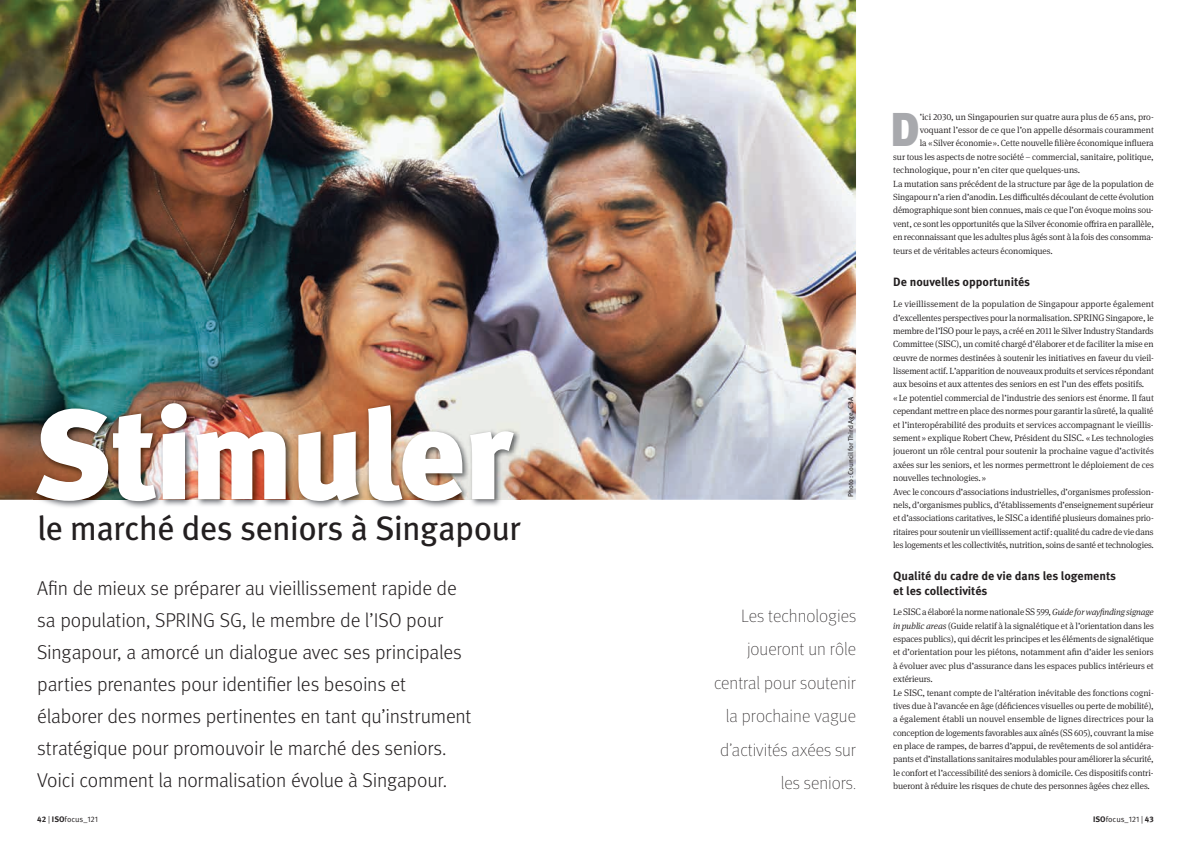
<style>
.page{position:relative;width:1191px;height:842px;background:#fff}
.page>*{position:absolute;margin:0;border:0;box-sizing:border-box;transform-origin:0 0}
.t1{font:900 128px "Meta Pro";letter-spacing:-.025em;color:#fff}
.t2{font:900 47.4px "Meta Pro";color:#a8a9ad}
.t3{font:33.9px "Meta Pro";letter-spacing:-.025em;color:#231f20}
.t4{font:300 20px/32px "Meta Pro";letter-spacing:-.01em;color:#231f20}
.t5{font:100 18px/33.5px "Meta Pro";color:#231f20;text-align:right}
.t6{font:700 12px/15px "Meta Pro";color:#231f20}
.t7{font:300 9px/13.4px "Meta Serif Pro";letter-spacing:-.01em;color:#231f20}
.t8{font:8px "Meta Pro Norm";color:#231f20}
.t9{font:7px "Meta Pro";color:#231f20}
.s1{font-size:9.5px}
.s2{font-style:italic}
.s3{font-family:"Meta Pro";font-weight:700}
</style>
<div class="page">
<img style="left:0;top:0;width:856px;height:500px">
<img style="left:34px;top:400px;width:487px;height:108px">
<h1 class="t1" style="left:32px;top:353px;width:482px">Stimuler</h1>
<p class="t9" style="left:845px;top:497px;width:101px;rotate:-90deg">Photo : Council for Third Age, C3A</p>
<h3 class="t3" style="left:37px;top:502px;width:485px">le marché des seniors à Singapour</h3>
<p class="t4" style="left:37px;top:571px;width:436px">Afin de mieux se préparer au vieillissement rapide de sa population, SPRING SG, le membre de lʼISO pour Singapour, a amorcé un dialogue avec ses principales parties prenantes pour identifier les besoins et élaborer des normes pertinentes en tant quʼinstrument stratégique pour promouvoir le marché des seniors.<br>Voici comment la normalisation évolue à Singapour.</p>
<h3 class="t5" style="left:714px;top:598px;width:144px">Les technologies joueront un rôle central pour soutenir la prochaine vague dʼactivités axées sur les seniors.</h3>
<h2 class="t2" style="left:890px;top:92px;width:31px">D</h2>
<p class="t7" style="left:919px;top:109px;width:235px">ʼici 2030, un Singapourien sur quatre aura plus de 65 ans, pro-</p>
<p class="t7" style="left:919px;top:123px;width:235px">voquant lʼessor de ce que lʼon appelle désormais couramment</p>
<p class="t7" style="left:919px;top:136px;width:235px">la « Silver économie ». Cette nouvelle filière économique influera</p>
<p class="t7" style="left:893px;top:150px;width:262px">sur tous les aspects de notre société – commercial, sanitaire, politique,</p>
<p class="t7" style="left:893px;top:163px;width:188px">technologique, pour nʼen citer que quelques-uns.</p>
<p class="t7" style="left:893px;top:176px;width:262px">La mutation sans précédent de la structure par âge de la population de</p>
<p class="t7" style="left:893px;top:190px;width:262px">Singapour nʼa rien dʼanodin. Les difficultés découlant de cette évolution</p>
<p class="t7" style="left:893px;top:203px;width:262px">démographique sont bien connues, mais ce que lʼon évoque moins sou-</p>
<p class="t7" style="left:893px;top:216px;width:262px">vent, ce sont les opportunités que la Silver économie offrira en parallèle,</p>
<p class="t7" style="left:893px;top:230px;width:262px">en reconnaissant que les adultes plus âgés sont à la fois des consomma-</p>
<p class="t7" style="left:893px;top:243px;width:161px">teurs et de véritables acteurs économiques.</p>
<h3 class="t6" style="left:893px;top:273px;width:138px">De nouvelles opportunités</h3>
<p class="t7" style="left:893px;top:297px;width:262px">Le vieillissement de la population de Singapour apporte également dʼexcellentes perspectives pour la normalisation. <span class="s1">SPRING</span> Singapore, le membre de lʼ<span class="s1">ISO</span> pour le pays, a créé en 2011 le Silver Industry Standards Committee (<span class="s1">SISC</span>), un comité chargé dʼélaborer et de faciliter la mise en œuvre de normes destinées à soutenir les initiatives en faveur du vieil&shy;lissement actif. Lʼapparition de nouveaux produits et services répondant aux besoins et aux attentes des seniors en est lʼun des effets positifs.<br>« Le potentiel commercial de lʼindustrie des seniors est énorme. Il faut cependant mettre en place des normes pour garantir la sûreté, la qualité et lʼinteropérabilité des produits et services accompagnant le vieillis&shy;sement » explique Robert Chew, Président du <span class="s1">SISC</span>. « Les technologies joueront un rôle central pour soutenir la prochaine vague dʼactivités axées sur les seniors, et les normes permettront le déploiement de ces nouvelles technologies. »<br>Avec le concours dʼassociations industrielles, dʼorganismes profession&shy;nels, dʼorganismes publics, dʼétablissements dʼenseignement supérieur et dʼassociations caritatives, le <span class="s1">SISC</span> a identifié plusieurs domaines prio&shy;ritaires pour soutenir un vieillissement actif : qualité du cadre de vie dans les logements et les collectivités, nutrition, soins de santé et technologies.</p>
<h3 class="t6" style="left:893px;top:568px;width:224px">Qualité du cadre de vie dans les logements et les collectivités</h3>
<p class="t7" style="left:893px;top:605px;width:262px">Le <span class="s1">SISC</span> a élaboré la norme nationale <span class="s1">SS</span> 599, <span class="s2">Guide for wayfinding signage in public areas</span> (Guide relatif à la signalétique et à lʼorientation dans les espaces publics), qui décrit les principes et les éléments de signalétique et dʼorientation pour les piétons, notamment afin dʼaider les seniors à évoluer avec plus dʼassurance dans les espaces publics intérieurs et extérieurs.<br>Le <span class="s1">SISC</span>, tenant compte de lʼaltération inévitable des fonctions cogni&shy;tives due à lʼavancée en âge (déficiences visuelles ou perte de mobilité), a également établi un nouvel ensemble de lignes directrices pour la conception de logements favorables aux aînés (<span class="s1">SS</span> 605), couvrant la mise en place de rampes, de barres dʼappui, de revêtements de sol antidéra&shy;pants et dʼinstallations sanitaires modulables pour améliorer la sécurité, le confort et lʼaccessibilité des seniors à domicile. Ces dispositifs contri&shy;bueront à réduire les risques de chute des personnes âgées chez elles.</p>
<p class="t8" style="left:37px;top:813px;width:62px"><span class="s3">42</span> | <span class="s3">ISO</span>focus_121</p>
<p class="t8" style="left:1093px;top:813px;width:62px"><span class="s3">ISO</span>focus_121 | <span class="s3">43</span></p>
</div>
